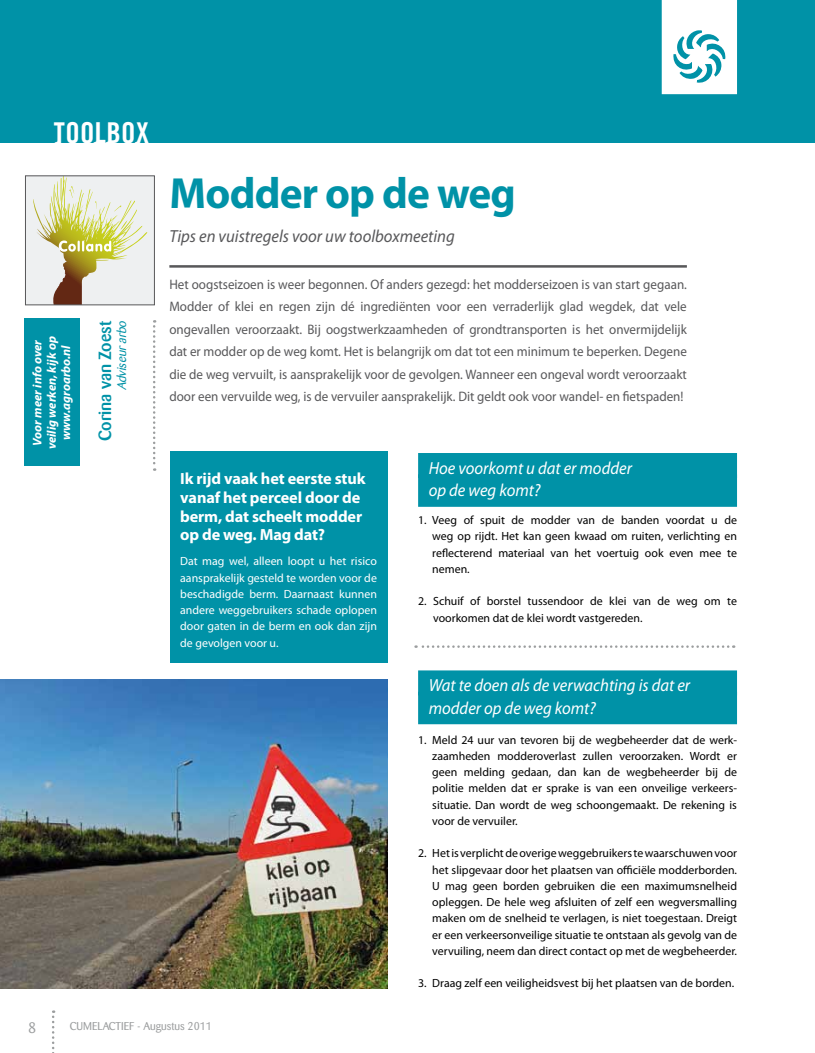
<style>
.page{position:relative;width:815px;height:1053px;background:#fff}
.page>*{position:absolute;margin:0;border:0;box-sizing:border-box;transform-origin:0 0}
.t1{font:700 43.75px "Myriad Pro";letter-spacing:-.02em;color:#0092a7}
.t2{font:28.75px "Boback";letter-spacing:.015em;color:#fff}
.t3{font:italic 17.5px/22.5px "Myriad Pro";color:#fff;scale:.95 1}
.t4{font:italic 17.5px "Myriad Pro";color:#58585a;scale:.95 1}
.t5{font:500 17.5px "Barmeno Pro";color:#0092a7}
.t6{font:700 16.25px/18.8px "Myriad Pro";letter-spacing:-.01em;color:#fff}
.t7{font:15px "Barmeno Pro";color:#9c9e9f}
.t8{font:13.75px/22.5px "Myriad Pro";color:#58585a;text-align:justify;scale:.95 1}
.t9{font:italic 700 12.5px/14.4px "Myriad Pro";color:#fff;text-align:center}
.t10{font:italic 12.5px "Barmeno Pro";color:#0092a7}
.t11{font:11.88px/16.2px "Myriad Pro";color:#000;text-align:justify}
.t12{font:11.88px/16.2px "Myriad Pro";color:#fff;text-align:justify}
.t13{font:11.25px "Barmeno Pro";color:#9c9e9f}
</style>
<div class="page">
<div style="left:0;top:0;width:815px;height:143px;background:#0092a7"></div>
<svg style="left:662px;top:0;width:75px;height:94px;background:#dcf0f2"></svg>
<svg style="left:27px;top:177px;width:126px;height:126px;background:#dddacd"></svg>
<svg style="left:33px;top:177px;width:78px;height:84px;background:#dcdda9"></svg>
<div style="left:25px;top:175px;width:130px;height:130px;border:1px solid #58585a"></div>
<svg style="left:153px;top:320px;width:2px;height:151px"></svg>
<div style="left:24px;top:319px;width:55px;height:147px;background:#0092a7"></div>
<img style="left:0;top:679px;width:388px;height:309px">
<svg style="left:52px;top:1010px;width:2px;height:43px"></svg>
<hr style="left:169px;top:265px;width:518px;height:2px;background:#58585a">
<div style="left:418px;top:453px;width:319px;height:25px;background:#0092a7"></div>
<div style="left:418px;top:474px;width:319px;height:33px;background:#0092a7"></div>
<div style="left:170px;top:452px;width:218px;height:211px;background:#0092a7"></div>
<div style="left:418px;top:670px;width:319px;height:25px;background:#0092a7"></div>
<div style="left:418px;top:691px;width:319px;height:33px;background:#0092a7"></div>
<svg style="left:416px;top:645px;width:318px;height:3px"></svg>
<h2 class="t2" style="left:54px;top:115px;width:97px">TOOLBOX</h2>
<p class="t9" style="left:30px;top:449px;width:115px;rotate:-90deg">Voor meer info over veilig werken, kijk op www.agroarbo.nl</p>
<h3 class="t5" style="left:94px;top:441px;width:122px;rotate:-90deg">Corina van Zoest</h3>
<p class="t10" style="left:114px;top:390px;width:74px;rotate:-90deg">Adviseurarbo</p>
<h1 class="t1" style="left:170px;top:164px;width:348px">Modder op de weg</h1>
<h3 class="t4" style="left:170px;top:225px;width:302px">Tips en vuistregels voor uw toolboxmeeting</h3>
<p class="t8" style="left:169px;top:273px;width:546px">Het oogstseizoen is weer begonnen. Of anders gezegd: het modderseizoen is van start gegaan.<br>Modder of klei en regen zijn dé ingrediënten voor een verraderlijk glad wegdek, dat vele ongevallen veroorzaakt. Bij oogstwerkzaamheden of grondtransporten is het onvermijdelijk dat er modder op de weg komt. Het is belangrijk om dat tot een minimum te beperken. Degene die de weg vervuilt, is aansprakelijk voor de gevolgen. Wanneer een ongeval wordt veroorzaakt door een vervuilde weg, is de vervuiler aansprakelijk. Dit geldt ook voor wandel- en fietspaden!</p>
<h3 class="t6" style="left:180px;top:468px;width:187px">Ik rijd vaak het eerste stuk vanaf het perceel door de berm, dat scheelt modder op de weg. Mag dat?</h3>
<p class="t12" style="left:180px;top:553px;width:198px">Dat mag wel, alleen loopt u het risico aansprakelijk gesteld te worden voor de beschadigde berm. Daarnaast kunnen andere weggebruikers schade oplopen door gaten in de berm en ook dan zijn de gevolgen voor u.</p>
<h3 class="t3" style="left:429px;top:456px;width:215px">Hoe voorkomt u dat er modder op de weg komt?</h3>
<p class="t11" style="left:432px;top:511px;width:306px;text-indent:-14px">1. Veeg of spuit de modder van de banden voordat u de weg op rijdt. Het kan geen kwaad om ruiten, verlichting en reflecterend materiaal van het voertuig ook even mee te nemen.</p>
<p class="t11" style="left:433px;top:593px;width:305px;text-indent:-15px">2. Schuif of borstel tussendoor de klei van de weg om te voorkomen dat de klei wordt vastgereden.</p>
<h3 class="t3" style="left:429px;top:673px;width:277px">Wat te doen als de verwachting is dat er modder op de weg komt?</h3>
<p class="t11" style="left:432px;top:731px;width:306px;text-indent:-14px">1. Meld 24 uur van tevoren bij de wegbeheerder dat de werk&shy;zaamheden modderoverlast zullen veroorzaken. Wordt er geen melding gedaan, dan kan de wegbeheerder bij de politie melden dat er sprake is van een onveilige verkeers&shy;situatie. Dan wordt de weg schoongemaakt. De rekening is voor de vervuiler.</p>
<p class="t11" style="left:432px;top:845px;width:306px;text-indent:-14px">2. Het is verplicht de overige weggebruikers te waarschuwen voor het slipgevaar door het plaatsen van officiële modderborden.<br>U mag geen borden gebruiken die een maximumsnelheid opleggen. De hele weg afsluiten of zelf een wegversmalling maken om de snelheid te verlagen, is niet toegestaan. Dreigt er een verkeersonveilige situatie te ontstaan als gevolg van de vervuiling, neem dan direct contact op met de wegbeheerder.</p>
<p class="t11" style="left:418px;top:975px;width:318px">3. Draag zelf een veiligheidsvest bij het plaatsen van de borden.</p>
<p class="t7" style="left:28px;top:1017px;width:10px">8</p>
<p class="t13" style="left:70px;top:1018px;width:144px">CUMELACTIEF - Augustus 2011</p>
</div>
